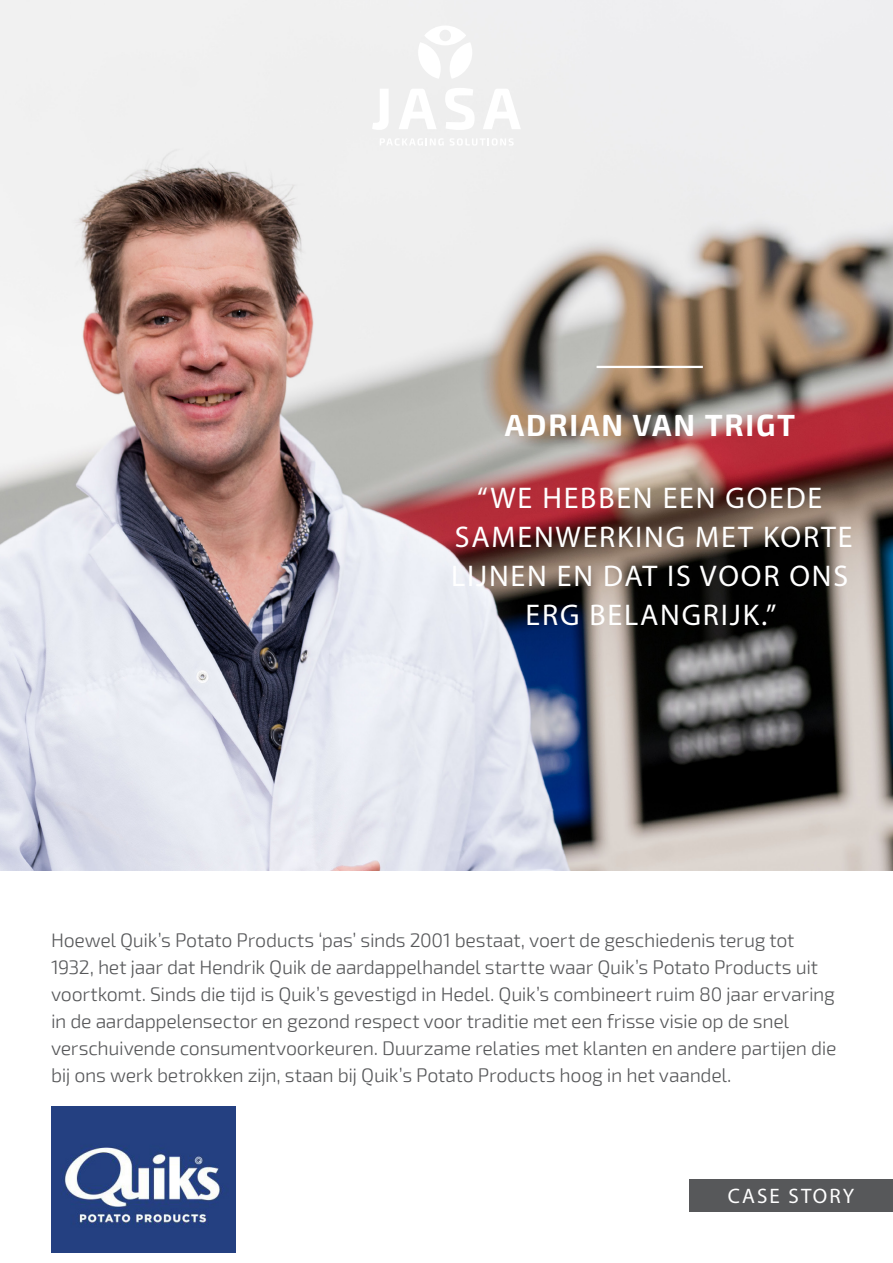
<style>
.page{position:relative;width:893px;height:1263px;background:#fff}
.page>*{position:absolute;margin:0;border:0;box-sizing:border-box;transform-origin:0 0}
.t1{font:30px/39px "Myriad Pro";letter-spacing:.06em;color:#fff;text-align:center}
.t2{font:700 30px "Exo 2";letter-spacing:.06em;color:#fff}
.t3{font:21px "Myriad Pro";letter-spacing:.1em;color:#fff}
.intro{font:300 19.5px/27px "Exo 2";letter-spacing:-.015em;color:#57585a}
</style>
<div class="page">
<img style="left:0;top:0;width:893px;height:870px">
<svg style="left:372px;top:89px;width:17px;height:41px"></svg>
<svg style="left:399px;top:89px;width:38px;height:40px"></svg>
<svg style="left:445px;top:88px;width:30px;height:42px"></svg>
<svg style="left:483px;top:89px;width:38px;height:40px"></svg>
<svg style="left:380px;top:138px;width:64px;height:8px"></svg>
<svg style="left:450px;top:138px;width:64px;height:8px"></svg>
<svg style="left:418px;top:26px;width:54px;height:53px"></svg>
<img style="left:51px;top:1106px;width:185px;height:146px">
<hr style="left:597px;top:366px;width:106px;height:2px;background:#fff">
<div style="left:690px;top:1179px;width:203px;height:33px;background:#57585a"></div>
<p class="t2" style="left:505px;top:407px;width:292px">ADRIAN VAN TRIGT</p>
<p class="t1" style="left:477px;top:478px;width:347px">“WE HEBBEN EEN GOEDE</p>
<p class="t1" style="left:451px;top:517px;width:403px">SAMENWERKING MET KORTE<br>LIJNEN EN DAT IS VOOR ONS<br>ERG BELANGRIJK.”</p>
<p class="intro" style="left:51px;top:927px;width:787px">Hoewel Quik’s Potato Products ‘pas’ sinds 2001 bestaat, voert de geschiedenis terug tot 1932, het jaar dat Hendrik Quik de aardappelhandel startte waar Quik’s Potato Products uit voortkomt. Sinds die tijd is Quik’s gevestigd in Hedel. Quik’s combineert ruim 80 jaar ervaring in de aardappelensector en gezond respect voor traditie met een frisse visie op de snel verschuivende consumentvoorkeuren. Duurzame relaties met klanten en andere partijen die bij ons werk betrokken zijn, staan bij Quik’s Potato Products hoog in het vaandel.</p>
<p class="t3" style="left:728px;top:1182px;width:128px">CASE STORY</p>
</div>
